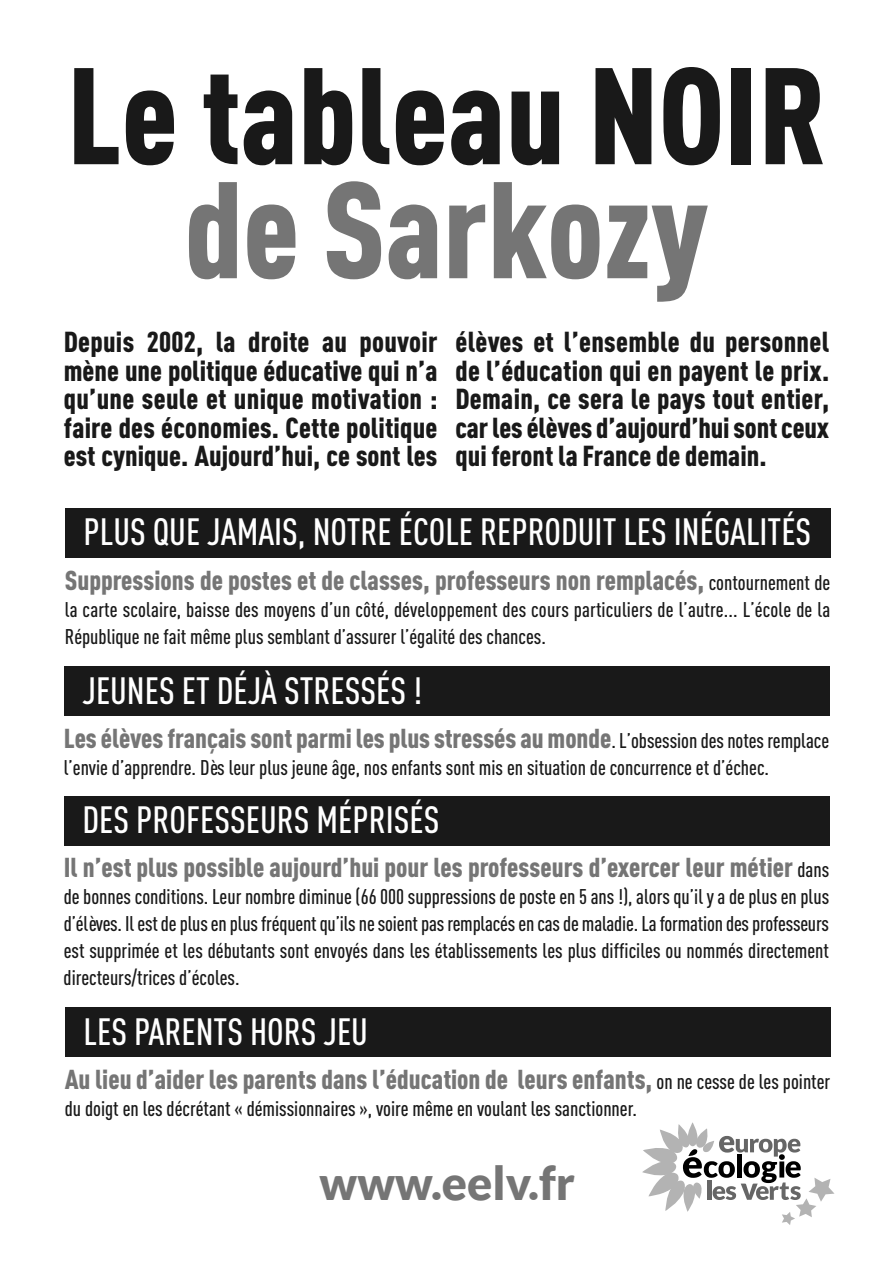
<style>
.page{position:relative;width:893px;height:1263px;background:#fff}
.page>*{position:absolute;margin:0;border:0;box-sizing:border-box;transform-origin:0 0}
.t1{font:900 135px "DIN Cond";color:#191919}
.t2{font:900 135px "DIN Cond";color:#757575}
.t3{font:900 46.5px "Lato";color:#757575}
.t4{font:500 37.5px "DIN Cond";color:#fff}
.t5{font:900 28.5px/28.5px "DIN Cond";color:#191919;text-align:justify}
.t6{font:900 27px "DIN Cond";color:#757575}
.t7{font:500 21px/27px "DIN Cond";color:#191919}
.s1{font-weight:500;font-size:21px;color:#191919}
</style>
<div class="page">
<div style="left:65px;top:508px;width:766px;height:49px;background:#191919"></div>
<svg style="left:642px;top:1122px;width:192px;height:103px"></svg>
<div style="left:64px;top:666px;width:766px;height:49px;background:#191919"></div>
<div style="left:65px;top:1007px;width:766px;height:50px;background:#191919"></div>
<div style="left:64px;top:796px;width:766px;height:49px;background:#191919"></div>
<h1 class="t1" style="left:67px;top:31px;width:761px">Le tableau NOIR</h1>
<h1 class="t2" style="left:185px;top:145px;width:525px">de Sarkozy</h1>
<h3 class="t5" style="left:64px;top:327px;width:375px">Depuis 2002, la droite au pouvoir mène une politique éducative qui n’a qu’une seule et unique motivation : faire des économies. Cette politique est cynique. Aujourd’hui, ce sont les</h3>
<h3 class="t5" style="left:455px;top:327px;width:375px">élèves et l’ensemble du personnel de l’éducation qui en payent le prix.<br>Demain, ce sera le pays tout entier, carles élèves d’aujourd’hui sont ceux qui feront la France de demain.</h3>
<h3 class="t4" style="left:84px;top:510px;width:729px">PLUS QUE JAMAIS, NOTRE ÉCOLE REPRODUIT LES INÉGALITÉS</h3>
<p class="t6" style="left:65px;top:563px;width:767px">Suppressions de postes et de classes, professeurs non remplacés, <span class="s1">contournement de</span></p>
<p class="t7" style="left:65px;top:595px;width:767px">la carte scolaire, baisse des moyens d’un côté, développement des cours particuliers de l’autre... L’école de la<br>République ne fait même plus semblant d’assurer l’égalité des chances.</p>
<h3 class="t4" style="left:83px;top:668px;width:341px">JEUNES ET DÉJÀ STRESSÉS !</h3>
<p class="t6" style="left:64px;top:721px;width:767px">Les élèves français sont parmi les plus stressés aumonde<span class="s1">. L’obsession des notes remplace</span></p>
<p class="t7" style="left:64px;top:753px;width:707px">l’envie d’apprendre. Dès leur plus jeune âge, nos enfants sont mis en situation de concurrence et d’échec.</p>
<h3 class="t4" style="left:83px;top:798px;width:358px">DES PROFESSEURS MÉPRISÉS</h3>
<p class="t6" style="left:64px;top:851px;width:767px">Il n’est plus possible aujourd’hui pour les professeurs d’exercer leur métier <span class="s1">dans</span></p>
<p class="t7" style="left:64px;top:883px;width:767px;text-align:justify">de bonnes conditions. Leur nombre diminue (66 000 suppressions de poste en 5 ans !), alors qu’il y a de plus en plus d’élèves. Il est de plus en plus fréquent qu’ils ne soient pas remplacés en cas de maladie. La formation des professeurs est supprimée et les débutants sont envoyés dans les établissements les plus difficiles ou nommés directement directeurs/trices d’écoles.</p>
<h3 class="t4" style="left:84px;top:1009px;width:286px">LES PARENTS HORS JEU</h3>
<p class="t6" style="left:65px;top:1062px;width:767px">Au lieu d’aider les parents dans l’éducation de leurs enfants, <span class="s1">on ne cesse de les pointer</span></p>
<p class="t7" style="left:65px;top:1094px;width:574px">du doigt en les décrétant « démissionnaires », voire même en voulant les sanctionner.</p>
<h2 class="t3" style="left:320px;top:1154px;width:257px">www.eelv.fr</h2>
</div>
